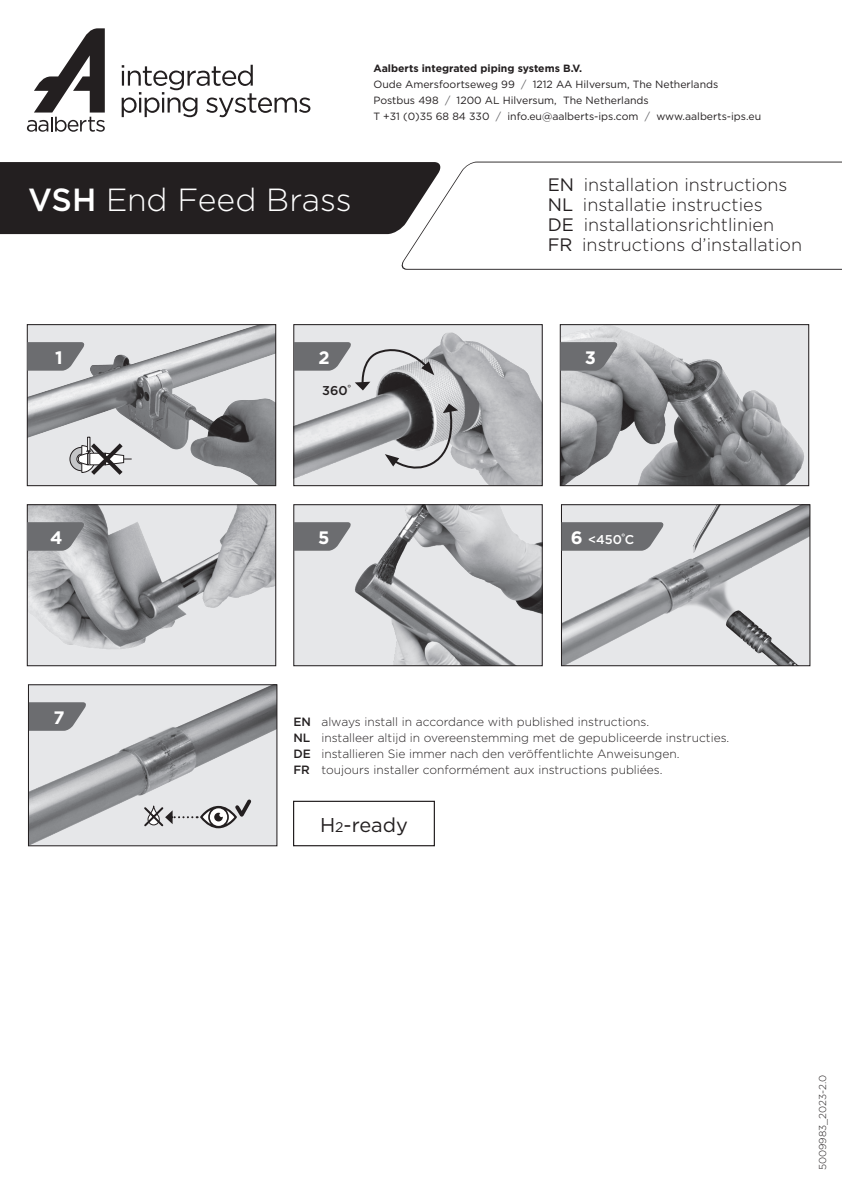
<style>
.page{position:relative;width:842px;height:1191px;background:#fff}
.page>*{position:absolute;margin:0;border:0;box-sizing:border-box;transform-origin:0 0}
.t1{font:300 32px "Gotham";letter-spacing:-.005em;color:#fff}
.t2{font:20px "Gotham";color:#231f20}
.t3{font:300 18px/20px "Gotham";color:#231f20}
.t4{font:700 18px "Gotham";color:#fff}
.t5{font:500 12.8px "Gotham";color:#fff}
.t6{font:500 12.8px "Gotham";color:#231f20}
.t7{font:300 12px/16px "Gotham";color:#231f20}
.t8{font:10.4px/16px "Gotham";color:#231f20}
.t9{font:300 10px "Gotham";color:#231f20}
.s1{font-weight:700}
.s2{color:#636366}
.s3{font-weight:500}
.s4{font-weight:400}
.s5{font-weight:700;font-size:18px}
.s6{font-size:14px}
</style>
<div class="page">
<img style="left:29px;top:326px;width:245px;height:158px">
<div style="left:27px;top:324px;width:249px;height:162px;border:1px solid #231f20"></div>
<img style="left:295px;top:326px;width:246px;height:158px">
<div style="left:293px;top:324px;width:250px;height:162px;border:1px solid #231f20"></div>
<img style="left:562px;top:326px;width:245px;height:158px">
<div style="left:560px;top:324px;width:249px;height:162px;border:1px solid #231f20"></div>
<div style="left:27px;top:505px;width:249px;height:160px;background:#e6e7e9"></div>
<img style="left:29px;top:506px;width:245px;height:143px">
<div style="left:27px;top:504px;width:249px;height:162px;border:1px solid #231f20"></div>
<div style="left:294px;top:505px;width:248px;height:160px;background:#e6e7e9"></div>
<img style="left:355px;top:506px;width:186px;height:158px">
<div style="left:293px;top:504px;width:250px;height:162px;border:1px solid #231f20"></div>
<img style="left:563px;top:506px;width:245px;height:158px">
<div style="left:561px;top:504px;width:249px;height:162px;border:1px solid #231f20"></div>
<img style="left:30px;top:686px;width:245px;height:158px">
<div style="left:28px;top:684px;width:249px;height:162px;border:1px solid #231f20"></div>
<div style="left:0;top:162px;width:397px;height:72px;background:#231f20"></div>
<svg style="left:397px;top:161px;width:445px;height:109px"></svg>
<svg style="left:27px;top:28px;width:78px;height:104px"></svg>
<svg style="left:122px;top:65px;width:188px;height:52px"></svg>
<svg style="left:26px;top:342px;width:61px;height:29px;background:#838486"></svg>
<svg style="left:542px;top:342px;width:78px;height:29px"></svg>
<svg style="left:26px;top:522px;width:61px;height:29px;background:#7c7d80"></svg>
<svg style="left:275px;top:522px;width:76px;height:29px"></svg>
<svg style="left:561px;top:522px;width:105px;height:29px;background:#78797c"></svg>
<svg style="left:28px;top:702px;width:60px;height:29px;background:#7f8083"></svg>
<svg style="left:70px;top:447px;width:23px;height:24px"></svg>
<div style="left:69px;top:447px;width:25px;height:24px;border:1px solid #231f20;border-radius:50%"></div>
<div style="left:76px;top:453px;width:11px;height:11px;border:1px solid #231f20;border-radius:50%"></div>
<svg style="left:77px;top:437px;width:54px;height:42px;background:#bbbbbc"></svg>
<svg style="left:385px;top:403px;width:75px;height:71px;background:#a0a0a2"></svg>
<svg style="left:275px;top:342px;width:159px;height:48px;background:#b7b7b9"></svg>
<svg style="left:142px;top:794px;width:112px;height:46px;background:#d0d0d2"></svg>
<div style="left:293px;top:800px;width:142px;height:46px;border:1px solid #231f20"></div>
<p class="t8" style="left:373px;top:60px;width:389px"><span class="s1">Aalberts integrated piping systems B.V.<br></span>Oude Amersfoortseweg 99 <span class="s2">/</span> 1212 AA Hilversum, The Netherlands Postbus 498 <span class="s2">/</span> 1200 AL Hilversum, The Netherlands<br>T +31 (0)35 68 84 330 <span class="s2">/</span> info.eu@aalberts-ips.com <span class="s2">/</span> www.aalberts-ips.eu</p>
<h1 class="t1" style="left:28px;top:179px;width:325px"><span class="s3">VSH</span> End Feed Brass</h1>
<h3 class="t3" style="left:548px;top:174px;width:256px"><span class="s4">EN</span> installation instructions<br><span class="s4">NL</span> installatie instructies<br><span class="s4">DE</span> installationsrichtlinien<br><span class="s4">FR</span> instructions d’installation</h3>
<h3 class="t4" style="left:55px;top:345px;width:9px">1</h3>
<h3 class="t4" style="left:318px;top:345px;width:13px">2</h3>
<h3 class="t4" style="left:585px;top:345px;width:13px">3</h3>
<p class="t6" style="left:322px;top:382px;width:32px">360<span class="s4">˚</span></p>
<h3 class="t4" style="left:50px;top:525px;width:14px">4</h3>
<h3 class="t4" style="left:318px;top:525px;width:13px">5</h3>
<p class="t5" style="left:571px;top:531px;width:65px"><span class="s5">6</span> &lt;450˚C</p>
<h3 class="t4" style="left:53px;top:705px;width:13px">7</h3>
<p class="t7" style="left:293px;top:713px;width:437px"><span class="s3">EN</span> always install in accordance with published instructions.<br><span class="s3">NL</span> installeer altijd in overeenstemming met de gepubliceerde instructies.<br><span class="s3">DE</span> installieren Sie immer nach den veröffentlichte Anweisungen.<br><span class="s3">FR</span> toujours installer conformément aux instructions publiées.</p>
<h2 class="t2" style="left:320px;top:811px;width:89px">H<span class="s6">2</span>-ready</h2>
<p class="t9" style="left:816px;top:1170px;width:97px;rotate:-90deg">5009983_2023-2.0</p>
</div>
